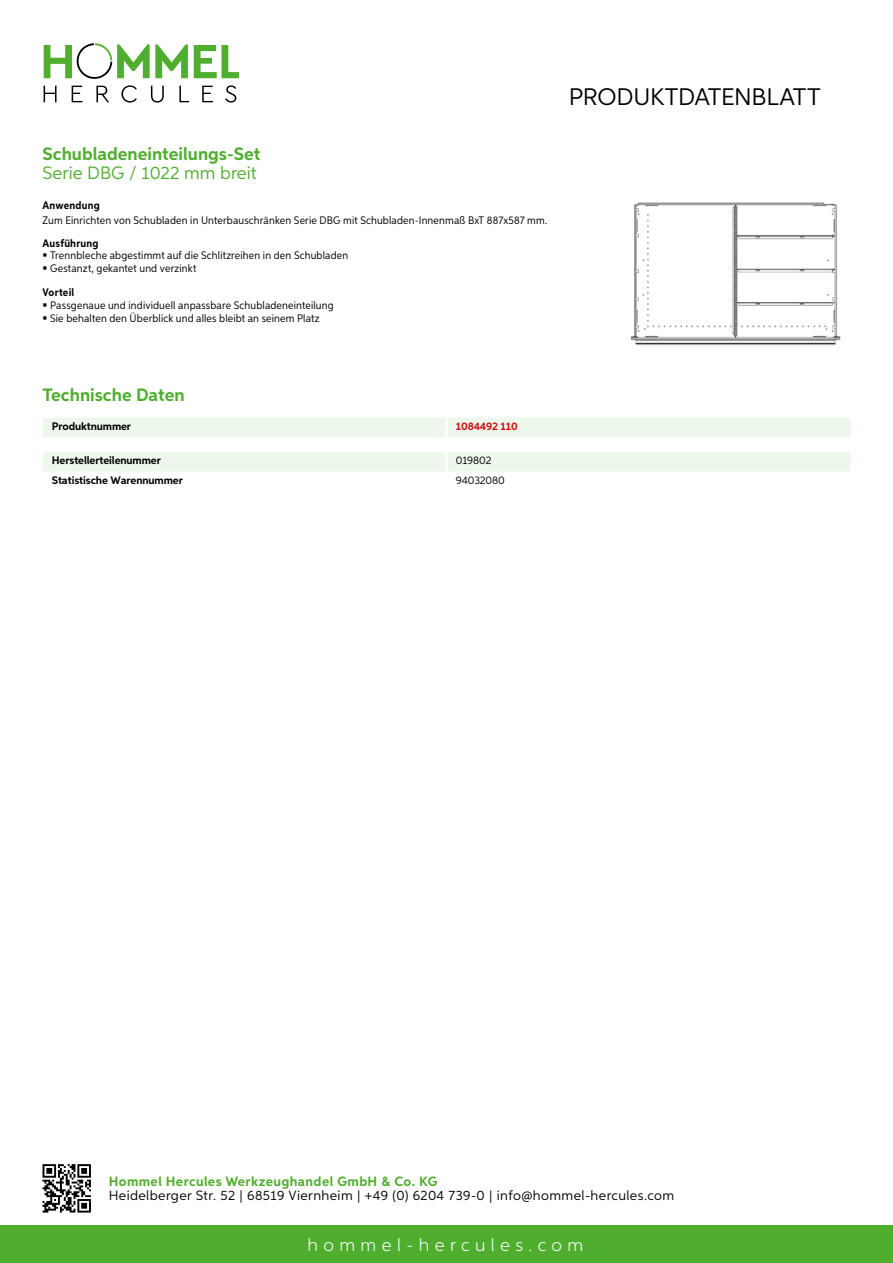
<style>
.page{position:relative;width:893px;height:1263px;background:#fff}
.page>*{position:absolute;margin:0;border:0;box-sizing:border-box;transform-origin:0 0}
.t1{font:24px "Aspira";letter-spacing:-.01em;color:#000}
.t2{font:700 18px "Aspira";color:#50ae2f}
.t3{font:18px "Aspira";color:#50ae2f}
.t4{font:300 18px "Aspira";letter-spacing:.3em;color:#fff}
.t5{font:13.5px "Aspira";letter-spacing:.03em;color:#000}
.t6{font:700 13.5px "Aspira";letter-spacing:.03em;color:#50ae2f}
.t7{font:10.95px/12.8px "Aspira Nar";letter-spacing:.015em;color:#000}
.t8{font:700 10.95px "Aspira";letter-spacing:-.01em;color:#000}
.t9{font:700 10.95px "Aspira Nar";letter-spacing:.02em;color:#000}
.t10{font:10.95px "Aspira";letter-spacing:-.01em;color:#000}
.t11{font:700 10.95px "Aspira";letter-spacing:-.01em;color:#cd1013}
</style>
<div class="page">
<div style="left:0;top:1226px;width:893px;height:37px;background:#50ae2f"></div>
<svg style="left:43px;top:1164px;width:48px;height:48px"></svg>
<svg style="left:194px;top:45px;width:45px;height:33px"></svg>
<svg style="left:44px;top:43px;width:144px;height:36px"></svg>
<svg style="left:44px;top:86px;width:13px;height:16px"></svg>
<svg style="left:72px;top:86px;width:10px;height:16px"></svg>
<svg style="left:96px;top:86px;width:13px;height:16px"></svg>
<svg style="left:121px;top:85px;width:16px;height:18px"></svg>
<svg style="left:151px;top:86px;width:13px;height:17px"></svg>
<svg style="left:179px;top:86px;width:10px;height:16px"></svg>
<svg style="left:202px;top:86px;width:11px;height:16px"></svg>
<svg style="left:225px;top:85px;width:11px;height:18px"></svg>
<div style="left:43px;top:418px;width:807px;height:19px;background:#eef7eb"></div>
<hr style="left:445px;top:418px;width:3px;height:19px;background:#fff">
<div style="left:43px;top:452px;width:807px;height:19px;background:#eef7eb"></div>
<img style="left:630px;top:202px;width:211px;height:143px">
<h2 class="t2" style="left:43px;top:142px;width:220px">Schubladeneinteilungs-Set</h2>
<h2 class="t3" style="left:43px;top:162px;width:216px">Serie DBG / 1022 mm breit</h2>
<p class="t9" style="left:43px;top:199px;width:59px">Anwendung</p>
<p class="t7" style="left:43px;top:214px;width:506px">Zum Einrichten von Schubladen in Unterbauschränken Serie DBG mit Schubladen-Innenmaß BxT 887x587 mm.</p>
<p class="t9" style="left:43px;top:236px;width:58px">Ausführung</p>
<p class="t7" style="left:50px;top:249px;width:300px">Trennbleche abgestimmt auf die Schlitzreihen in den Schubladen<br>Gestanzt, gekantet und verzinkt</p>
<p class="t9" style="left:43px;top:286px;width:33px">Vorteil</p>
<p class="t7" style="left:50px;top:299px;width:285px">Passgenaue und individuell anpassbare Schubladeneinteilung<br>Sie behalten den Überblick und alles bleibt an seinem Platz</p>
<h1 class="t1" style="left:569px;top:82px;width:253px">Produktdatenblatt</h1>
<h2 class="t2" style="left:43px;top:384px;width:144px">Technische Daten</h2>
<p class="t8" style="left:52px;top:419px;width:81px">Produktnummer</p>
<p class="t11" style="left:456px;top:419px;width:63px">1084492 110</p>
<p class="t8" style="left:52px;top:454px;width:111px">Herstellerteilenummer</p>
<p class="t10" style="left:456px;top:454px;width:37px">019802</p>
<p class="t8" style="left:52px;top:473px;width:132px">Statistische Warennummer</p>
<p class="t10" style="left:456px;top:473px;width:51px">94032080</p>
<p class="t6" style="left:109px;top:1172px;width:330px">Hommel Hercules Werkzeughandel GmbH &amp; Co. KG</p>
<p class="t5" style="left:109px;top:1187px;width:567px">Heidelberger Str. 52 | 68519 Viernheim | +49 (0) 6204 739-0 | info@hommel-hercules.com</p>
<h2 class="t4" style="left:307px;top:1234px;width:277px">hommel-hercules.com</h2>
</div>
